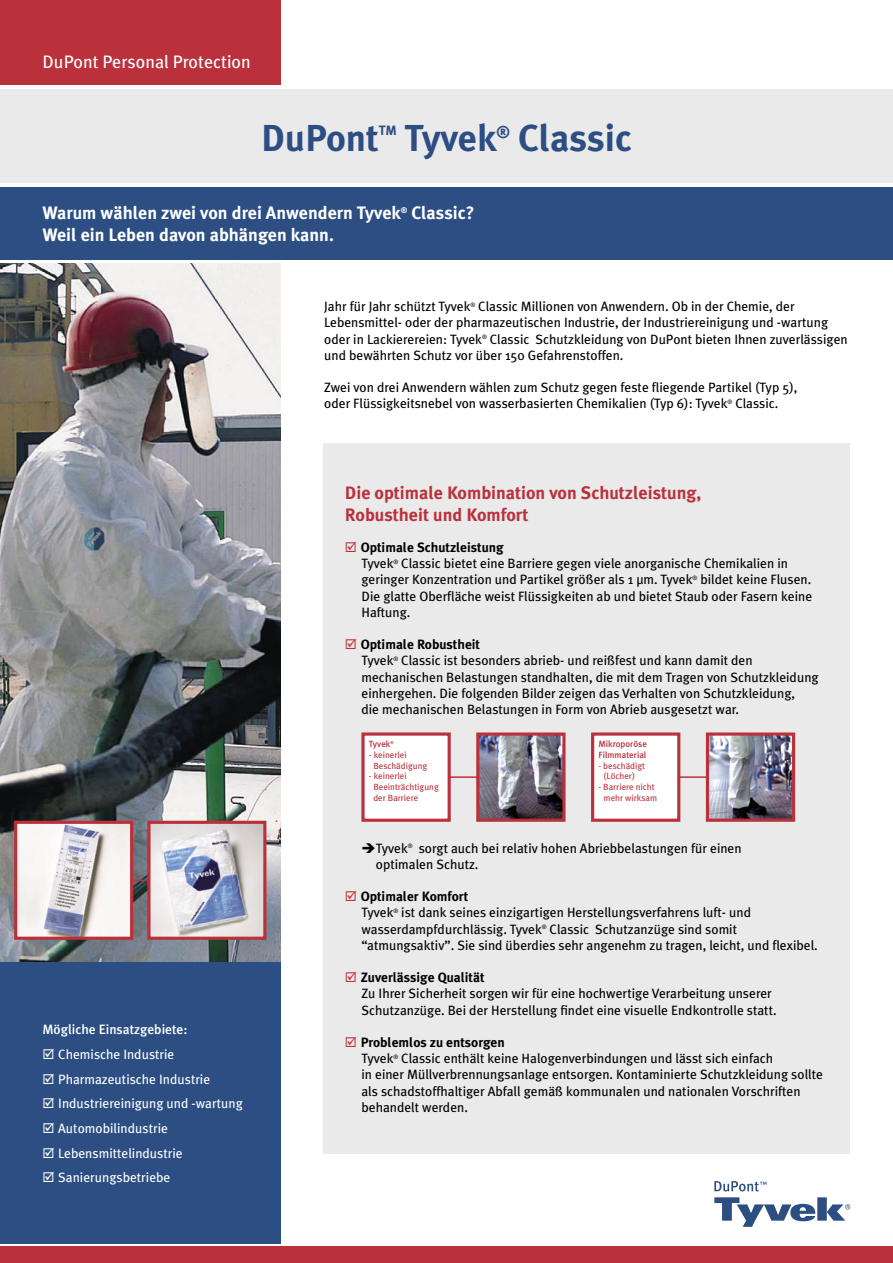
<style>
.page{position:relative;width:893px;height:1263px;background:#fff}
.page>*{position:absolute;margin:0;border:0;box-sizing:border-box;transform-origin:0 0}
.t1{font:700 37.5px "Meta Plus";color:#2c4e83}
.t2{font:700 18px "Meta Plus";color:#fff}
.t3{font:700 18px/21.6px "Meta Plus";color:#ba313b}
.t4{font:18px "Meta Plus";color:#fff}
.t5{font:700 16.8px "Meta Plus";color:#2c4e83}
.t6{font:13.5px/16.2px "Meta Plus";color:#000}
.t7{font:13.5px "Meta Plus";color:#fff}
.t8{font:500 13.5px "Meta Plus";color:#fff}
.t9{font:700 13.5px "Meta Plus";color:#2c4e83}
.t10{font:9px/10.8px "Meta Plus";color:#ba313b}
.t11{font:500 9px/10.8px "Meta Plus";color:#ba313b}
.t12{font:700 8.1px "Meta Plus";color:#fff}
.s1{font-weight:700}
</style>
<div class="page">
<img style="left:0;top:264px;width:281px;height:698px">
<div style="left:0;top:89px;width:893px;height:94px;background:#eaeaea"></div>
<div style="left:0;top:962px;width:281px;height:282px;background:#2c4e83"></div>
<div style="left:0;top:0;width:281px;height:85px;background:#ba313b"></div>
<svg style="left:714px;top:1181px;width:52px;height:10px"></svg>
<svg style="left:714px;top:1197px;width:136px;height:30px"></svg>
<div style="left:0;top:1246px;width:893px;height:17px;background:#ba313b"></div>
<div style="left:0;top:187px;width:893px;height:72px;background:#2c4e83"></div>
<div style="left:324px;top:443px;width:526px;height:710px;background:#eaeaea"></div>
<hr style="left:416px;top:776px;width:101px;height:2px;background:#ba313b">
<hr style="left:630px;top:776px;width:102px;height:2px;background:#ba313b">
<div style="left:363px;top:734px;width:86px;height:86px;background:#fff"></div>
<div style="left:361px;top:732px;width:90px;height:90px;border:3px solid #ba313b"></div>
<img style="left:480px;top:736px;width:82px;height:82px">
<div style="left:476px;top:732px;width:90px;height:90px;border:3px solid #ba313b"></div>
<div style="left:593px;top:734px;width:86px;height:86px;background:#fff"></div>
<div style="left:591px;top:732px;width:89px;height:90px;border:3px solid #ba313b"></div>
<img style="left:710px;top:736px;width:81px;height:82px">
<div style="left:706px;top:732px;width:89px;height:90px;border:3px solid #ba313b"></div>
<hr style="left:62px;top:879px;width:135px;height:2px;background:#ba313b">
<img style="left:18px;top:825px;width:111px;height:111px">
<div style="left:14px;top:821px;width:119px;height:119px;border:3px solid #ba313b"></div>
<img style="left:151px;top:825px;width:111px;height:111px">
<div style="left:147px;top:821px;width:119px;height:119px;border:3px solid #ba313b"></div>
<p class="t4" style="left:43px;top:51px;width:210px">DuPont Personal Protection</p>
<p class="t1" style="left:261px;top:116px;width:119px">DuPont</p>
<p class="t9" style="left:379px;top:122px;width:20px">TM</p>
<p class="t1" style="left:404px;top:116px;width:93px">Tyvek</p>
<p class="t5" style="left:496px;top:123px;width:15px">®</p>
<p class="t1" style="left:518px;top:116px;width:115px">Classic</p>
<p class="t2" style="left:43px;top:203px;width:360px">Warum wählen zwei von drei Anwendern Tyvek</p>
<p class="t12" style="left:401px;top:206px;width:8px">®</p>
<p class="t2" style="left:411px;top:203px;width:65px">Classic?</p>
<p class="t2" style="left:43px;top:224px;width:293px">Weil ein Leben davon abhängen kann.</p>
<p class="t6" style="left:324px;top:298px;width:525px">Jahr für Jahr schützt Tyvek<sup>®</sup> Classic Millionen von Anwendern. Ob in der Chemie, der Lebensmittel- oder der pharmazeutischen Industrie, der Industriereinigung und -wartung oder in Lackierereien: Tyvek<sup>®</sup> Classic Schutzkleidung von DuPont bieten Ihnen zuverlässigen und bewährten Schutz vor über 150 Gefahrenstoffen.</p>
<p class="t6" style="left:324px;top:379px;width:475px">Zwei von drei Anwendern wählen zum Schutz gegen feste fliegende Partikel (Typ 5), oder Flüssigkeitsnebel von wasserbasierten Chemikalien (Typ 6): Tyvek<sup>®</sup> Classic.</p>
<p class="t3" style="left:345px;top:482px;width:358px">Die optimale Kombination von Schutzleistung,<br>Robustheit und Komfort</p>
<p class="t6" style="left:361px;top:539px;width:453px"><span class="s1">Optimale Schutzleistung<br></span>Tyvek<sup>®</sup> Classic bietet eine Barriere gegen viele anorganische Chemikalien in geringer Konzentration und Partikel größer als 1 µm. Tyvek<sup>®</sup> bildet keine Flusen.<br>Die glatte Oberfläche weist Flüssigkeiten ab und bietet Staub oder Fasern keine Haftung.</p>
<p class="t6" style="left:361px;top:636px;width:459px"><span class="s1">Optimale Robustheit<br></span>Tyvek<sup>®</sup> Classic ist besonders abrieb- und reißfest und kann damit den mechanischen Belastungen standhalten, die mit dem Tragen von Schutzkleidung einhergehen. Die folgenden Bilder zeigen das Verhalten von Schutzkleidung,<br>die mechanischen Belastungen in Form von Abrieb ausgesetzt war.</p>
<p class="t8" style="left:43px;top:1022px;width:146px">Mögliche Einsatzgebiete:</p>
<p class="t7" style="left:58px;top:1046px;width:118px">Chemische Industrie</p>
<p class="t7" style="left:58px;top:1071px;width:153px">Pharmazeutische Industrie</p>
<p class="t7" style="left:58px;top:1096px;width:186px">Industriereinigung und -wartung</p>
<p class="t7" style="left:58px;top:1120px;width:111px">Automobilindustrie</p>
<p class="t7" style="left:58px;top:1145px;width:126px">Lebensmittelindustrie</p>
<p class="t7" style="left:58px;top:1170px;width:114px">Sanierungsbetriebe</p>
<p class="t11" style="left:369px;top:738px;width:26px">Tyvek<sup>®</sup></p>
<p class="t10" style="left:373px;top:749px;width:55px;text-indent:-4px">- keinerlei<br>Beschädigung</p>
<p class="t10" style="left:373px;top:771px;width:67px;text-indent:-4px">- keinerlei<br>Beeinträchtigung der Barriere</p>
<p class="t11" style="left:598px;top:738px;width:50px">Mikroporöse<br>Filmmaterial</p>
<p class="t10" style="left:598px;top:760px;width:48px;text-align:center">- beschädigt (Löcher)</p>
<p class="t10" style="left:598px;top:781px;width:60px;text-align:center">- Barriere nicht mehr wirksam</p>
<p class="t6" style="left:376px;top:840px;width:367px">Tyvek<sup>®</sup> sorgt auch bei relativ hohen Abriebbelastungen für einen optimalen Schutz.</p>
<p class="t6" style="left:361px;top:888px;width:459px"><span class="s1">Optimaler Komfort<br></span>Tyvek<sup>®</sup> ist dank seines einzigartigen Herstellungsverfahrens luft- und wasserdampfdurchlässig. Tyvek<sup>®</sup> Classic Schutzanzüge sind somit “atmungsaktiv”. Sie sind überdies sehr angenehm zu tragen, leicht, und flexibel.</p>
<p class="t6" style="left:361px;top:969px;width:417px"><span class="s1">Zuverlässige Qualität<br></span>Zu Ihrer Sicherheit sorgen wir für eine hochwertige Verarbeitung unserer<br>Schutzanzüge. Bei der Herstellung findet eine visuelle Endkontrolle statt.</p>
<p class="t6" style="left:361px;top:1034px;width:464px"><span class="s1">Problemlos zu entsorgen<br></span>Tyvek<sup>®</sup> Classic enthält keine Halogenverbindungen und lässt sich einfach<br>in einer Müllverbrennungsanlage entsorgen. Kontaminierte Schutzkleidung sollte als schadstoffhaltiger Abfall gemäß kommunalen und nationalen Vorschriften behandelt werden.</p>
</div>
